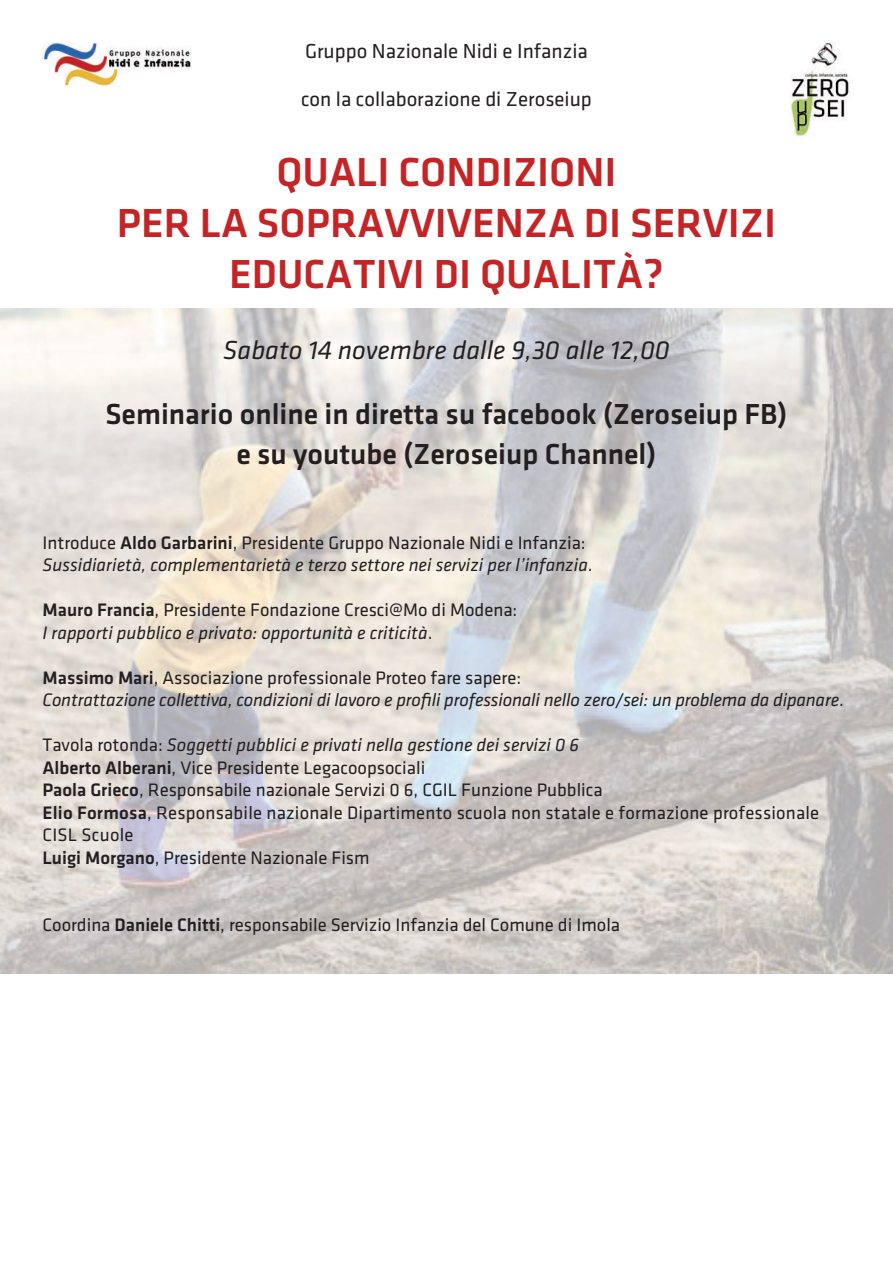
<style>
.page{position:relative;width:893px;height:1263px;background:#fff}
.page>*{position:absolute;margin:0;border:0;box-sizing:border-box;transform-origin:0 0}
.t1{font:500 42px/51px "Klavika";color:#c42426;text-align:center}
.t2{font:500 30px/40.5px "Klavika";color:#231f20;text-align:center}
.t3{font:italic 27px "Klavika";color:#231f20}
.t4{font:21px "Klavika";color:#231f20}
.t5{font:italic 18.75px/22.5px "Klavika";color:#231f20}
.t6{font:18.75px/22.5px "Klavika";color:#231f20}
.s1{font-style:normal}
.s2{font-weight:500;font-style:normal}
.s3{font-style:italic}
.s4{font-weight:500}
</style>
<div class="page">
<img style="left:0;top:308px;width:893px;height:666px">
<img style="left:43px;top:42px;width:149px;height:44px">
<img style="left:790px;top:43px;width:59px;height:94px">
<p class="t4" style="left:305px;top:43px;width:284px">Gruppo Nazionale Nidi e Infanzia</p>
<p class="t4" style="left:301px;top:91px;width:292px">con la collaborazione di Zeroseiup</p>
<h1 class="t1" style="left:117px;top:150px;width:661px">QUALI CONDIZIONI<br>PER LA SOPRAVVIVENZA DI SERVIZI<br>EDUCATIVI DI QUALITÀ?</h1>
<h3 class="t3" style="left:223px;top:339px;width:448px">Sabato 14 novembre dalle 9,30 alle 12,00</h3>
<h2 class="t2" style="left:105px;top:396px;width:684px">Seminario online in diretta su facebook (Zeroseiup FB) e su youtube (Zeroseiup Channel)</h2>
<p class="t5" style="left:43px;top:532px;width:552px"><span class="s1">Introduce</span> <span class="s2">Aldo Garbarini</span><span class="s1">, Presidente Gruppo Nazionale Nidi e Infanzia:<br></span>Sussidiarietà, complementarietà e terzo settore nei servizi per l’infanzia<span class="s1">.</span></p>
<p class="t5" style="left:43px;top:600px;width:476px"><span class="s2">Mauro Francia</span><span class="s1">, Presidente Fondazione Cresci@Mo di Modena:<br></span>I rapporti pubblico e privato: opportunità e criticità<span class="s1">.</span></p>
<p class="t5" style="left:43px;top:667px;width:803px"><span class="s2">Massimo Mari</span><span class="s1">, Associazione professionale Proteo fare sapere:<br></span>Contrattazione collettiva, condizioni di lavoro e profili professionali nello zero/sei: un problema da dipanare<span class="s1">.</span></p>
<p class="t6" style="left:43px;top:735px;width:778px">Tavola rotonda: <span class="s3">Soggetti pubblici e privati nella gestione dei servizi 0 6<br></span><span class="s4">Alberto Alberani</span>, Vice Presidente Legacoopsociali<br><span class="s4">Paola Grieco</span>, Responsabile nazionale Servizi 0 6, CGIL Funzione Pubblica<br><span class="s4">Elio Formosa</span>, Responsabile nazionale Dipartimento scuola non statale e formazione professionale CISL Scuole<br><span class="s4">Luigi Morgano</span>, Presidente Nazionale Fism</p>
<p class="t6" style="left:43px;top:915px;width:579px">Coordina <span class="s4">Daniele Chitti</span>, responsabile Servizio Infanzia del Comune di Imola</p>
</div>
